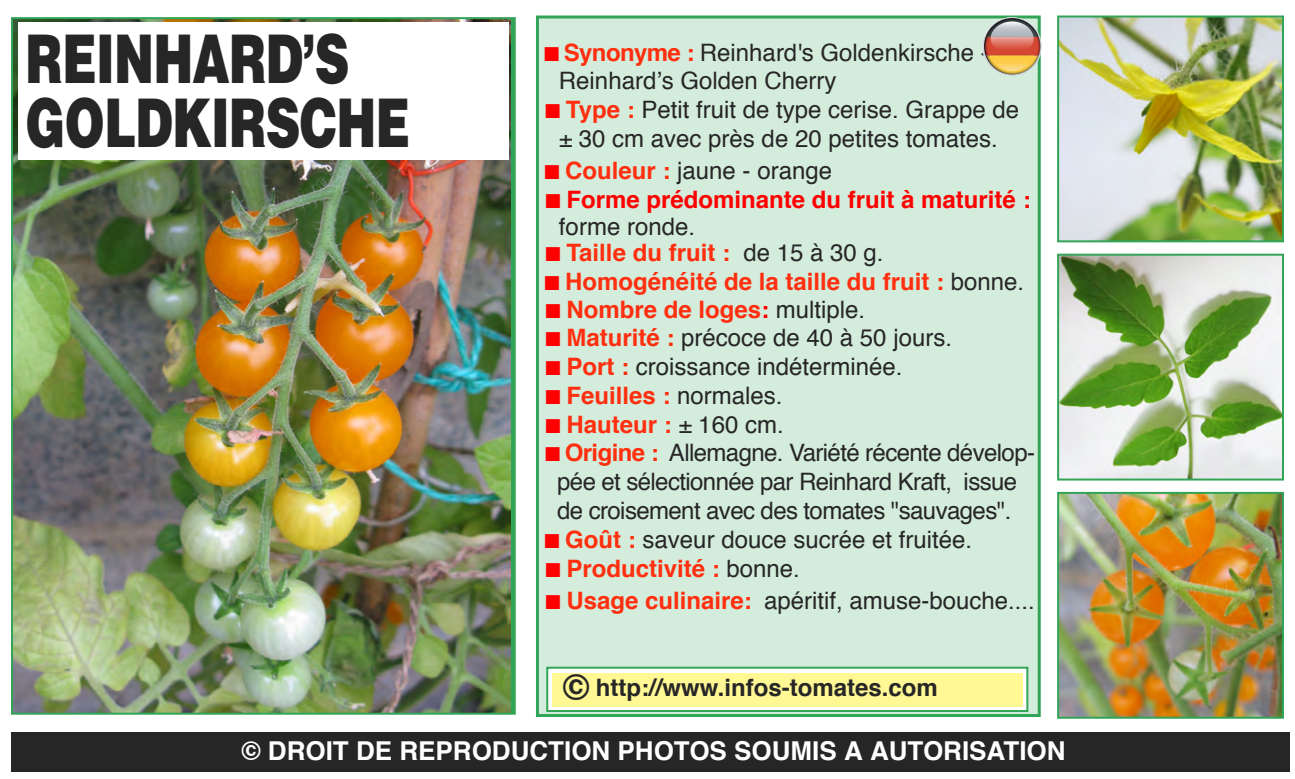
<style>
.page{position:relative;width:1295px;height:779px;background:#fff}
.page>*{position:absolute;margin:0;border:0;box-sizing:border-box;transform-origin:0 0}
.t1{font:900 67.2px/64.8px "Helvetica";letter-spacing:-.015em;color:#272627;scale:.71 1}
.t2{font:700 26px "Helvetica";color:#fff}
.t3{font:24px/28.8px "Helvetica";color:#272627}
.t4{font:700 24px "Helvetica";color:#ff2f0f}
.t5{font:24px/28.8px "Helvetica";letter-spacing:-.025em;color:#272627;text-align:center}
.t6{font:700 24px/26.8px "Helvetica";color:#f00}
.t7{font:700 24px "Helvetica";color:#272627}
.s1{color:#f00}
.s2{font-weight:700;color:#ff2f0f}
.s3{font-weight:400;color:#272627}
.s4{font-size:36px}
</style>
<div class="page">
<div style="left:539px;top:18px;width:498px;height:696px;background:#d4ecdc"></div>
<div style="left:536px;top:16px;width:504px;height:701px;border:3px solid #32a457"></div>
<img style="left:14px;top:20px;width:496px;height:691px">
<div style="left:11px;top:17px;width:505px;height:697px;border:2px solid #32a457"></div>
<div style="left:18px;top:23px;width:491px;height:137px;background:#fff"></div>
<div style="left:11px;top:732px;width:1278px;height:40px;background:#272627"></div>
<div style="left:548px;top:668px;width:478px;height:42px;background:#fff"></div>
<div style="left:546px;top:666px;width:482px;height:46px;border:2px solid #32a457"></div>
<img style="left:1060px;top:19px;width:220px;height:220px">
<div style="left:1057px;top:16px;width:226px;height:226px;border:2px solid #32a457"></div>
<img style="left:1060px;top:257px;width:220px;height:220px">
<div style="left:1057px;top:254px;width:226px;height:226px;border:2px solid #32a457"></div>
<img style="left:1060px;top:495px;width:220px;height:220px">
<div style="left:1057px;top:492px;width:226px;height:226px;border:2px solid #32a457"></div>
<svg style="left:982px;top:17px;width:59px;height:59px"></svg>
<svg style="left:984px;top:18px;width:56px;height:56px;background:#c49b78"></svg>
<div style="left:552px;top:673px;width:471px;height:33px;background:#fff894"></div>
<h1 class="t1" style="left:26px;top:27px;width:543px">REINHARD’S<br>GOLDKIRSCHE</h1>
<p class="t3" style="left:559px;top:40px;width:431px;text-indent:-15px"><span class="s1">■</span> <span class="s2">Synonyme :</span> Reinhard's Goldenkirsche -<br>Reinhard’s Golden Cherry</p>
<p class="t3" style="left:545px;top:97px;width:475px;text-align:center"><span class="s1">■</span> <span class="s2">Type :</span> Petit fruit de type cerise. Grappe de ± 30 cm avec près de 20 petites tomates.</p>
<p class="t3" style="left:544px;top:158px;width:289px"><span class="s1">■</span> <span class="s2">Couleur :</span> jaune - orange</p>
<p class="t6" style="left:559px;top:188px;width:473px;text-indent:-13px">■ Forme prédominante du fruit à maturité : <span class="s3">forme ronde.</span></p>
<p class="t4" style="left:545px;top:243px;width:339px"><span class="s1">■</span> Taille du fruit : <span class="s3">de 15 à 30 g.</span></p>
<p class="t4" style="left:544px;top:272px;width:481px"><span class="s1">■</span> Homogénéité de la taille du fruit : <span class="s3">bonne.</span></p>
<p class="t4" style="left:545px;top:300px;width:321px"><span class="s1">■</span> Nombre de loges<span class="s1">:</span> <span class="s3">multiple.</span></p>
<p class="t3" style="left:545px;top:325px;width:408px"><span class="s1">■</span> <span class="s2">Maturité :</span> précoce de 40 à 50 jours.</p>
<p class="t3" style="left:545px;top:354px;width:358px"><span class="s1">■</span> <span class="s2">Port :</span> croissance indéterminée.</p>
<p class="t4" style="left:545px;top:385px;width:238px"><span class="s1">■</span> Feuilles : <span class="s3">normales.</span></p>
<p class="t4" style="left:545px;top:414px;width:239px"><span class="s1">■</span> Hauteur : <span class="s3">± 160 cm.</span></p>
<p class="t5" style="left:545px;top:440px;width:491px"><span class="s1">■</span> <span class="s2">Origine :</span> Allemagne. Variété récente dévelop&shy;pée et sélectionnée par Reinhard Kraft, issue de croisement avec des tomates "sauvages".</p>
<p class="t3" style="left:544px;top:527px;width:429px"><span class="s1">■</span> <span class="s2">Goût :</span> saveur douce sucrée et fruitée.</p>
<p class="t4" style="left:545px;top:558px;width:256px"><span class="s1">■</span> Productivité : <span class="s3">bonne.</span></p>
<p class="t3" style="left:545px;top:588px;width:491px"><span class="s1">■</span> <span class="s2">Usage culinaire:</span> apéritif, amuse-bouche....</p>
<p class="t7" style="left:562px;top:678px;width:377px"><span class="s4">©</span> http://www.infos-tomates.com</p>
<p class="t2" style="left:241px;top:740px;width:825px">© DROIT DE REPRODUCTION PHOTOS SOUMIS A AUTORISATION</p>
</div>
